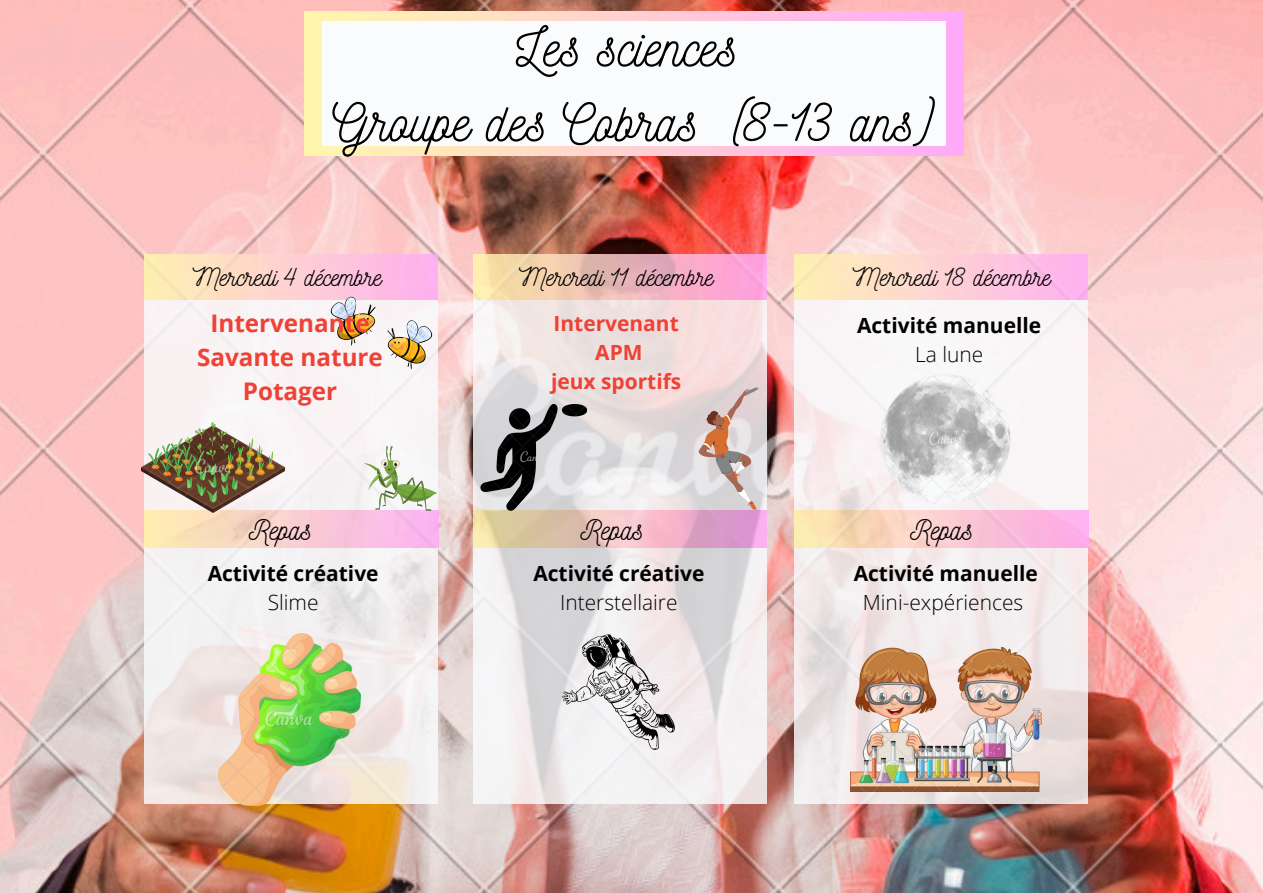
<style>
.page{position:relative;width:1263px;height:893px;background:#fff}
.page>*{position:absolute;margin:0;border:0;box-sizing:border-box;transform-origin:0 0}
.t1{font:53.7px/74.8px "Nickainley";color:#000;text-align:center}
.t2{font:28.5px "Nickainley";color:#000}
.t3{font:25.12px "Nickainley";color:#000}
.t4{font:700 24.22px/33.8px "Open Sans";color:#ef4136;text-align:center}
.t5{font:700 20.92px "Open Sans";color:#000}
.t6{font:300 20.92px "Open Sans";color:#000}
.t7{font:700 20.92px/29.2px "Open Sans";color:#ef4136;text-align:center}
</style>
<div class="page">
<img style="left:0;top:0;width:1263px;height:893px">
<div style="left:304px;top:11px;width:660px;height:145px;background:linear-gradient(to right,#fff7ad,#ffaaf8)"></div>
<div style="left:322px;top:21px;width:624px;height:125px;background:#f9fbfd"></div>
<svg style="left:145px;top:299px;width:293px;height:504px;fill:#f4f2f3"></svg>
<svg style="left:473px;top:299px;width:293px;height:504px"></svg>
<svg style="left:794px;top:299px;width:294px;height:504px;fill:#f6eff0"></svg>
<div style="left:145px;top:511px;width:293px;height:36px;background:linear-gradient(to right,#faeaad,#f9b2f2)"></div>
<svg style="left:473px;top:511px;width:293px;height:36px"></svg>
<div style="left:794px;top:511px;width:294px;height:36px;background:linear-gradient(to right,#f8e9aa,#fcacec)"></div>
<div style="left:145px;top:254px;width:293px;height:45px;background:linear-gradient(to right,#fdefb2,#ffb0f0)"></div>
<svg style="left:473px;top:254px;width:293px;height:45px"></svg>
<div style="left:794px;top:254px;width:294px;height:45px;background:linear-gradient(to right,#fef2b4,#feb1f2)"></div>
<img style="left:142px;top:423px;width:143px;height:89px">
<img style="left:364px;top:446px;width:72px;height:64px">
<img style="left:327px;top:294px;width:109px;height:77px">
<img style="left:480px;top:404px;width:107px;height:107px">
<svg style="left:698px;top:387px;width:60px;height:123px"></svg>
<img style="left:218px;top:633px;width:142px;height:173px">
<img style="left:563px;top:634px;width:112px;height:115px">
<img style="left:881px;top:374px;width:130px;height:130px">
<img style="left:850px;top:647px;width:191px;height:144px">
<p class="t1" style="left:332px;top:8px;width:606px">Les sciences<br>Groupe des Cobras (8-13 ans)</p>
<h2 class="t3" style="left:193px;top:261px;width:190px">Mercredi 4 décembre</h2>
<p class="t3" style="left:519px;top:261px;width:195px">Mercredi 11 décembre</p>
<p class="t3" style="left:853px;top:261px;width:199px">Mercredi 18 décembre</p>
<p class="t4" style="left:197px;top:306px;width:187px">Intervenante<br>Savante nature<br>Potager</p>
<h4 class="t5" style="left:857px;top:310px;width:186px">Activité manuelle</h4>
<h3 class="t7" style="left:551px;top:308px;width:132px">Intervenant<br>APM<br>jeux sportifs</h3>
<p class="t6" style="left:915px;top:339px;width:70px">La lune</p>
<h5 class="t2" style="left:249px;top:511px;width:64px">Repas</h5>
<p class="t2" style="left:580px;top:511px;width:64px">Repas</p>
<p class="t2" style="left:910px;top:511px;width:64px">Repas</p>
<p class="t5" style="left:208px;top:559px;width:172px">Activité créative</p>
<p class="t6" style="left:268px;top:588px;width:52px">Slime</p>
<h2 class="t5" style="left:533px;top:559px;width:172px">Activité créative</h2>
<p class="t6" style="left:560px;top:588px;width:119px">Interstellaire</p>
<p class="t5" style="left:854px;top:559px;width:186px">Activité manuelle</p>
<p class="t6" style="left:863px;top:588px;width:162px">Mini-expériences</p>
</div>
